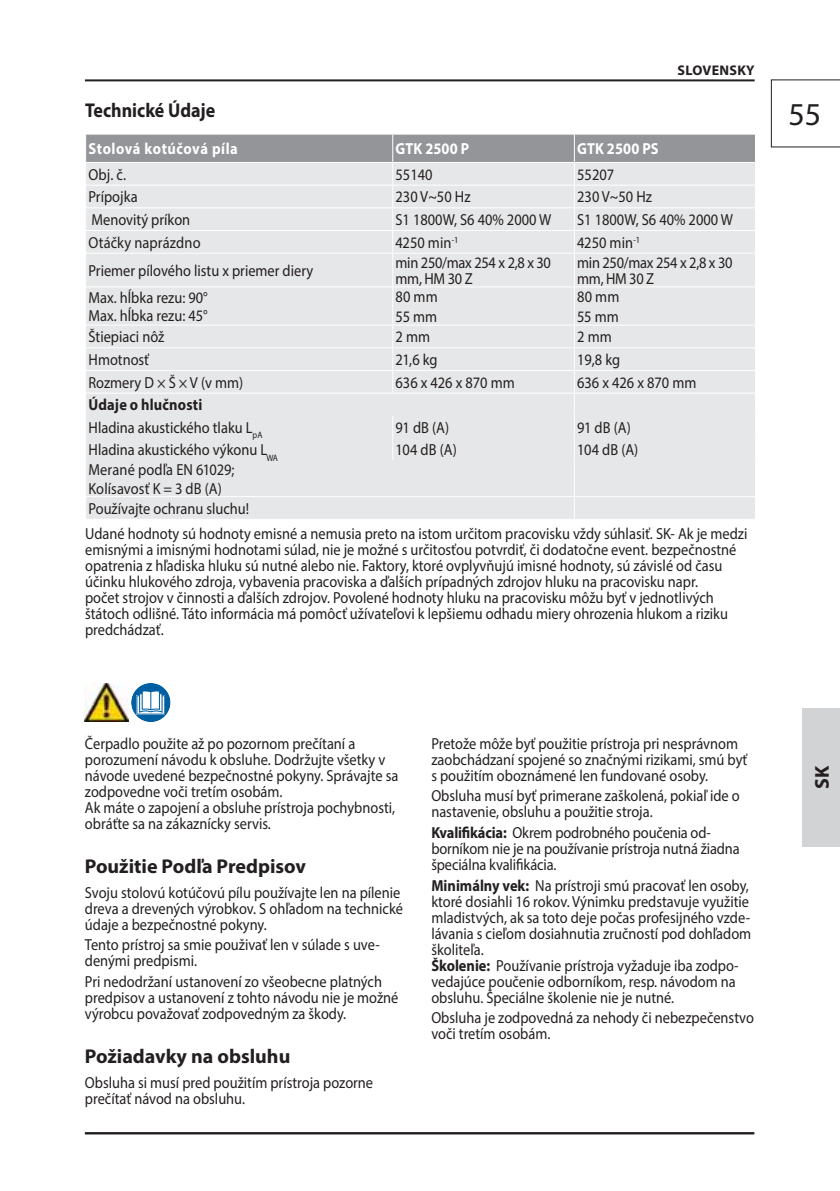
<style>
.page{position:relative;width:840px;height:1191px;background:#fff}
.page>*{position:absolute;margin:0;border:0;box-sizing:border-box;transform-origin:0 0}
.t1{font:32px "Myriad Pro";color:#231f20}
.t2{font:700 20px "Myriad Pro";color:#231f20}
.t3{font:700 20px "Myriad Pro";color:#231f20;scale:.9 1}
.t4{font:16px/16px "Myriad Pro";color:#231f20;scale:.9 1}
.t5{font:16px/16px "Myriad Pro";letter-spacing:-.02em;color:#231f20;scale:.9 1}
.t6{font:700 16px "Myriad Pro";letter-spacing:.03em;color:#fff;scale:.9 1}
.t7{font:700 16px "Myriad Pro";letter-spacing:.01em;color:#fff;scale:.9 1}
.t8{font:700 14px "Myriad Pro";letter-spacing:.02em;color:#231f20}
.s1{font-weight:700}
</style>
<div class="page">
<hr style="left:85px;top:1132px;width:668px;height:2px;background:#231f20">
<hr style="left:85px;top:79px;width:669px;height:2px;background:#231f20">
<svg style="left:770px;top:79px;width:69px;height:68px"></svg>
<hr style="left:839px;top:708px;width:1px;height:138px;background:#d1d3d4">
<div style="left:802px;top:708px;width:37px;height:138px;background:#d1d3d4"></div>
<div style="left:86px;top:254px;width:668px;height:265px;background:#e6e7e8"></div>
<svg style="left:85px;top:134px;width:670px;height:119px;background:#d4d5d6"></svg>
<hr style="left:392px;top:254px;width:1px;height:32px;background:#fff">
<hr style="left:573px;top:254px;width:1px;height:32px;background:#fff">
<hr style="left:85px;top:286px;width:307px;height:1px;background:#fff">
<hr style="left:392px;top:286px;width:182px;height:1px;background:#fff">
<hr style="left:392px;top:287px;width:1px;height:37px;background:#fff">
<hr style="left:574px;top:286px;width:181px;height:1px;background:#fff">
<hr style="left:573px;top:287px;width:1px;height:37px;background:#fff">
<hr style="left:85px;top:324px;width:307px;height:1px;background:#fff">
<hr style="left:392px;top:324px;width:182px;height:1px;background:#fff">
<hr style="left:574px;top:324px;width:181px;height:1px;background:#fff">
<hr style="left:85px;top:347px;width:307px;height:1px;background:#fff">
<hr style="left:392px;top:347px;width:182px;height:1px;background:#fff">
<hr style="left:574px;top:347px;width:181px;height:1px;background:#fff">
<hr style="left:85px;top:370px;width:307px;height:1px;background:#fff">
<hr style="left:392px;top:370px;width:182px;height:1px;background:#fff">
<svg style="left:392px;top:325px;width:1px;height:68px"></svg>
<hr style="left:574px;top:370px;width:181px;height:1px;background:#fff">
<hr style="left:85px;top:393px;width:307px;height:1px;background:#fff">
<hr style="left:392px;top:393px;width:182px;height:1px;background:#fff">
<hr style="left:574px;top:393px;width:181px;height:1px;background:#fff">
<svg style="left:392px;top:416px;width:1px;height:44px"></svg>
<svg style="left:573px;top:325px;width:1px;height:135px"></svg>
<svg style="left:754px;top:326px;width:1px;height:134px"></svg>
<hr style="left:573px;top:460px;width:1px;height:36px;background:#fff">
<hr style="left:85px;top:496px;width:307px;height:1px;background:#fff">
<hr style="left:392px;top:496px;width:182px;height:1px;background:#fff">
<hr style="left:574px;top:496px;width:181px;height:1px;background:#fff">
<svg style="left:573px;top:497px;width:1px;height:22px"></svg>
<svg style="left:754px;top:497px;width:1px;height:22px"></svg>
<img style="left:84px;top:683px;width:44px;height:39px">
<div style="left:131px;top:683px;width:39px;height:39px;background:#0060a2;border-radius:50%"></div>
<svg style="left:136px;top:691px;width:29px;height:23px"></svg>
<p class="t8" style="left:677px;top:65px;width:78px">SLOVENSKY</p>
<p class="t3" style="left:85px;top:103px;width:146px">Technické Údaje</p>
<p class="t6" style="left:88px;top:143px;width:167px">Stolová kotúčová píla</p>
<p class="t6" style="left:395px;top:143px;width:83px">GTK 2500 P</p>
<p class="t7" style="left:577px;top:143px;width:92px">GTK 2500 PS</p>
<p class="t4" style="left:88px;top:168px;width:43px">Obj. č.</p>
<p class="t4" style="left:395px;top:168px;width:43px">55140</p>
<p class="t4" style="left:577px;top:168px;width:43px">55207</p>
<p class="t4" style="left:88px;top:191px;width:56px">Prípojka</p>
<p class="t4" style="left:395px;top:191px;width:85px">230 V~50 Hz</p>
<p class="t4" style="left:577px;top:191px;width:85px">230 V~50 Hz</p>
<p class="t4" style="left:91px;top:213px;width:111px">Menovitý príkon</p>
<p class="t4" style="left:395px;top:213px;width:174px">S1 1800W, S6 40% 2000 W</p>
<p class="t4" style="left:577px;top:213px;width:174px">S1 1800W, S6 40% 2000 W</p>
<p class="t4" style="left:88px;top:236px;width:126px">Otáčky naprázdno</p>
<p class="t4" style="left:395px;top:236px;width:71px">4250 min<sup>-1</sup></p>
<p class="t4" style="left:577px;top:236px;width:71px">4250 min<sup>-1</sup></p>
<p class="t4" style="left:88px;top:264px;width:251px">Priemer pílového listu x priemer diery</p>
<p class="t5" style="left:395px;top:256px;width:174px">min 250/max 254 x 2,8 x 30 mm, HM 30 Z</p>
<p class="t5" style="left:577px;top:256px;width:174px">min 250/max 254 x 2,8 x 30 mm, HM 30 Z</p>
<p class="t4" style="left:88px;top:290px;width:134px;line-height:18.2px">Max. hĺbka rezu: 90°<br>Max. hĺbka rezu: 45°</p>
<p class="t4" style="left:395px;top:288px;width:48px;line-height:20.6px">80 mm<br>55 mm</p>
<p class="t4" style="left:577px;top:288px;width:48px;line-height:20.6px">80 mm<br>55 mm</p>
<p class="t4" style="left:88px;top:331px;width:86px">Štiepiaci nôž</p>
<p class="t4" style="left:395px;top:331px;width:40px">2 mm</p>
<p class="t4" style="left:577px;top:331px;width:40px">2 mm</p>
<p class="t4" style="left:88px;top:353px;width:69px">Hmotnosť</p>
<p class="t4" style="left:395px;top:353px;width:48px">21,6 kg</p>
<p class="t4" style="left:577px;top:353px;width:49px">19,8 kg</p>
<p class="t4" style="left:88px;top:376px;width:173px">Rozmery D × Š × V (v mm)</p>
<p class="t4" style="left:395px;top:376px;width:134px">636 x 426 x 870 mm</p>
<p class="t4" style="left:577px;top:376px;width:134px">636 x 426 x 870 mm</p>
<p class="t4" style="left:88px;top:395px;width:195px;line-height:22.6px"><span class="s1">Údaje o hlučnosti<br></span>Hladina akustického tlaku L<sub>pA</sub></p>
<p class="t4" style="left:395px;top:421px;width:61px">91 dB (A)</p>
<p class="t4" style="left:577px;top:421px;width:61px">91 dB (A)</p>
<p class="t4" style="left:88px;top:443px;width:212px">Hladina akustického výkonu L<sub>WA</sub></p>
<p class="t4" style="left:395px;top:443px;width:69px">104 dB (A)</p>
<p class="t4" style="left:577px;top:443px;width:69px">104 dB (A)</p>
<p class="t4" style="left:88px;top:461px;width:180px;line-height:19.6px">Merané podľa EN 61029;<br>Kolísavosť K = 3 dB (A)<br>Používajte ochranu sluchu!</p>
<p class="t4" style="left:85px;top:527px;width:737px">Udané hodnoty sú hodnoty emisné a nemusia preto na istom určitom pracovisku vždy súhlasiť. SK- Ak je medzi emisnými a imisnými hodnotami súlad, nie je možné s určitosťou potvrdiť, či dodatočne event. bezpečnostné opatrenia z hľadiska hluku sú nutné alebo nie. Faktory, ktoré ovplyvňujú imisné hodnoty, sú závislé od času účinku hlukového zdroja, vybavenia pracoviska a ďalších prípadných zdrojov hluku na pracovisku napr.<br>počet strojov v činnosti a ďalších zdrojov. Povolené hodnoty hluku na pracovisku môžu byť v jednotlivých štátoch odlišné. Táto informácia má pomôcť užívateľovi k lepšiemu odhadu miery ohrozenia hlukom a riziku predchádzať.</p>
<h1 class="t1" style="left:788px;top:103px;width:34px">55</h1>
<p class="t4" style="left:85px;top:737px;width:349px">Čerpadlo použite až po pozornom prečítaní a porozumení návodu k obsluhe. Dodržujte všetky v návode uvedené bezpečnostné pokyny. Správajte sa zodpovedne voči tretím osobám.<br>Ak máte o zapojení a obsluhe prístroja pochybnosti, obráťte sa na zákaznícky servis.</p>
<p class="t2" style="left:85px;top:859px;width:223px">Použitie Podľa Predpisov</p>
<p class="t4" style="left:85px;top:886px;width:355px">Svoju stolovú kotúčovú pílu používajte len na pílenie dreva a drevených výrobkov. S ohľadom na technické údaje a bezpečnostné pokyny.</p>
<p class="t4" style="left:85px;top:938px;width:329px">Tento prístroj sa smie použivať len v súlade s uve&shy;denými predpismi.</p>
<p class="t4" style="left:85px;top:975px;width:350px">Pri nedodržaní ustanovení zo všeobecne platných predpisov a ustanovení z tohto návodu nie je možné výrobcu považovať zodpovedným za škody.</p>
<p class="t2" style="left:85px;top:1049px;width:207px">Požiadavky na obsluhu</p>
<p class="t4" style="left:85px;top:1076px;width:321px">Obsluha si musí pred použitím prístroja pozorne prečítať návod na obsluhu.</p>
<p class="t4" style="left:431px;top:737px;width:352px">Pretože môže byť použitie prístroja pri nesprávnom zaobchádzaní spojené so značnými rizikami, smú byť s použitím oboznámené len fundované osoby.</p>
<p class="t4" style="left:431px;top:789px;width:344px">Obsluha musí byť primerane zaškolená, pokiaľ ide o nastavenie, obsluhu a použitie stroja.</p>
<p class="t4" style="left:431px;top:826px;width:344px"><span class="s1">Kvalifikácia:</span> Okrem podrobného poučenia od&shy;borníkom nie je na používanie prístroja nutná žiadna špeciálna kvalifikácia.</p>
<p class="t4" style="left:431px;top:878px;width:357px"><span class="s1">Minimálny vek:</span> Na prístroji smú pracovať len osoby, ktoré dosiahli 16 rokov. Výnimku predstavuje využitie mladistvých, ak sa toto deje počas profesijného vzde&shy;lávania s cieľom dosiahnutia zručností pod dohľadom školiteľa.<br><span class="s1">Školenie:</span> Používanie prístroja vyžaduje iba zodpo&shy;vedajúce poučenie odborníkom, resp. návodom na obsluhu. Špeciálne školenie nie je nutné.</p>
<p class="t4" style="left:431px;top:1011px;width:360px">Obsluha je zodpovedná za nehody či nebezpečenstvo voči tretím osobám.</p>
<p class="t2" style="left:814px;top:789px;width:25px;rotate:-90deg">SK</p>
</div>
